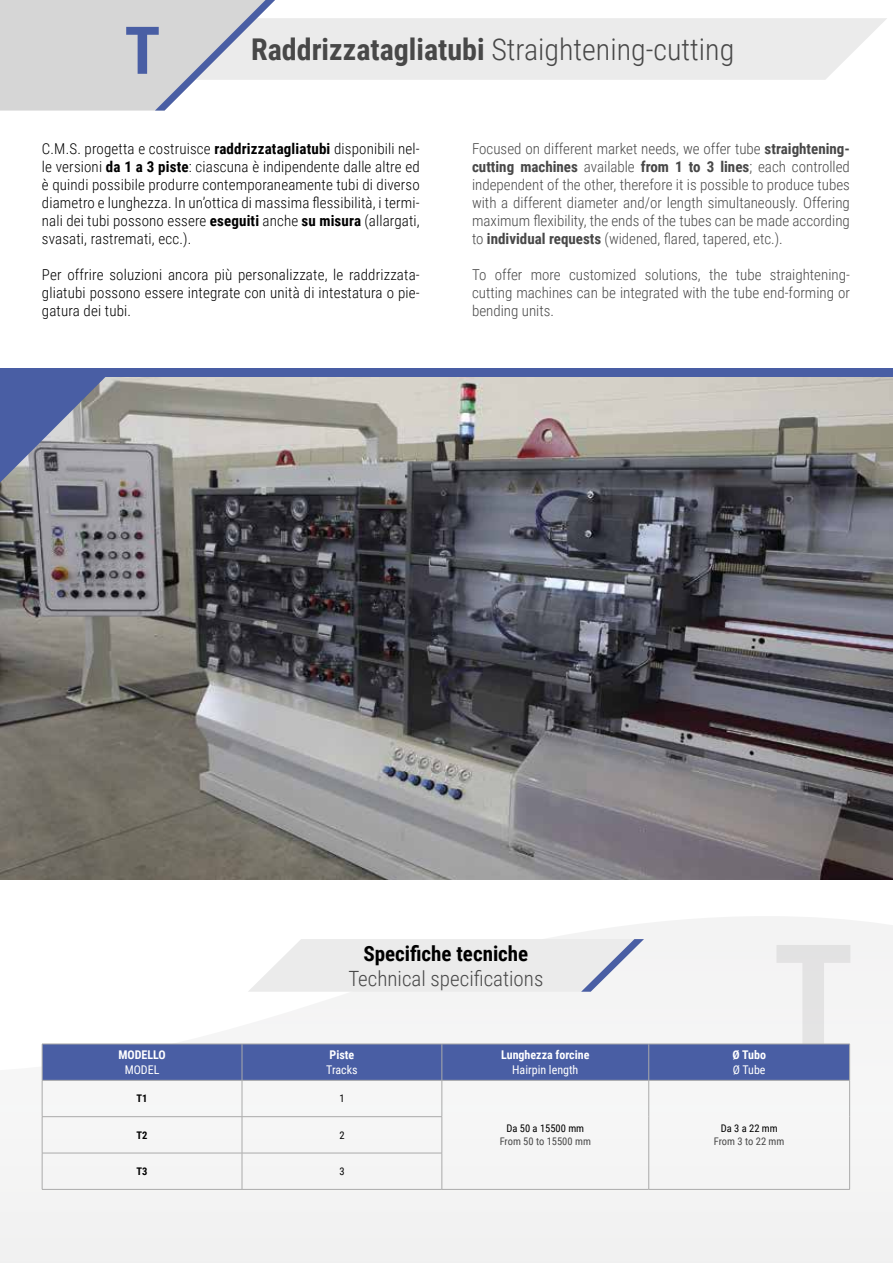
<style>
.page{position:relative;width:893px;height:1263px;background:#fff}
.page>*{position:absolute;margin:0;border:0;box-sizing:border-box;transform-origin:0 0}
.t1{font:700 66px "Roboto Condensed";color:#495ea4}
.t2{font:300 30px "Roboto Condensed";color:#484848}
.t3{font:300 21px "Roboto Condensed";color:#484848}
.t4{font:700 21px "Roboto Condensed";color:#000}
.t5{font:300 15px/18px "Roboto Condensed";color:#484848;text-align:justify}
.t6{font:300 15px/18px "Roboto Condensed";letter-spacing:.01em;color:#000;text-align:justify}
.t7{font:700 12px "Roboto Condensed";color:#fff}
.t8{font:12px "Roboto Condensed";color:#fff}
.t9{font:10.5px "Roboto Condensed";color:#484848}
.t10{font:10.5px "Roboto Condensed";color:#000}
.t11{font:700 10.5px "Roboto Condensed";color:#000}
.s1{font-weight:700}
</style>
<div class="page">
<div style="left:275px;top:18px;width:612px;height:62px;background:#ebebeb"></div>
<svg style="left:0;top:916px;width:893px;height:347px"></svg>
<img style="left:0;top:377px;width:893px;height:502px">
<svg style="left:0;top:377px;width:106px;height:106px;background:#747ea1"></svg>
<svg style="left:248px;top:939px;width:396px;height:53px;background:#e9eaeb"></svg>
<div style="left:43px;top:1045px;width:806px;height:35px;background:#495ea4"></div>
<hr style="left:42px;top:1044px;width:200px;height:1px;background:#aaa">
<hr style="left:42px;top:1044px;width:1px;height:36px;background:#aaa">
<hr style="left:242px;top:1044px;width:200px;height:1px;background:#aaa">
<hr style="left:242px;top:1044px;width:1px;height:36px;background:#aaa">
<hr style="left:442px;top:1044px;width:207px;height:1px;background:#aaa">
<hr style="left:442px;top:1044px;width:1px;height:36px;background:#aaa">
<hr style="left:649px;top:1044px;width:201px;height:1px;background:#aaa">
<hr style="left:648px;top:1044px;width:1px;height:36px;background:#aaa">
<hr style="left:849px;top:1044px;width:1px;height:36px;background:#aaa">
<hr style="left:42px;top:1080px;width:200px;height:1px;background:#aaa">
<hr style="left:42px;top:1080px;width:1px;height:36px;background:#aaa">
<hr style="left:242px;top:1080px;width:200px;height:1px;background:#aaa">
<hr style="left:242px;top:1080px;width:1px;height:36px;background:#aaa">
<hr style="left:442px;top:1080px;width:207px;height:1px;background:#aaa">
<hr style="left:442px;top:1080px;width:1px;height:36px;background:#aaa">
<hr style="left:649px;top:1080px;width:201px;height:1px;background:#aaa">
<hr style="left:648px;top:1080px;width:1px;height:37px;background:#aaa">
<hr style="left:849px;top:1080px;width:1px;height:37px;background:#aaa">
<hr style="left:42px;top:1116px;width:200px;height:1px;background:#aaa">
<hr style="left:42px;top:1117px;width:1px;height:36px;background:#aaa">
<hr style="left:242px;top:1116px;width:200px;height:1px;background:#aaa">
<hr style="left:242px;top:1117px;width:1px;height:36px;background:#aaa">
<hr style="left:442px;top:1117px;width:1px;height:36px;background:#aaa">
<hr style="left:648px;top:1117px;width:1px;height:36px;background:#aaa">
<hr style="left:849px;top:1117px;width:1px;height:36px;background:#aaa">
<hr style="left:42px;top:1153px;width:200px;height:1px;background:#aaa">
<hr style="left:42px;top:1153px;width:1px;height:36px;background:#aaa">
<hr style="left:242px;top:1153px;width:200px;height:1px;background:#aaa">
<hr style="left:242px;top:1153px;width:1px;height:36px;background:#aaa">
<hr style="left:442px;top:1153px;width:1px;height:36px;background:#aaa">
<hr style="left:648px;top:1153px;width:1px;height:36px;background:#aaa">
<hr style="left:849px;top:1153px;width:1px;height:36px;background:#aaa">
<hr style="left:42px;top:1189px;width:200px;height:1px;background:#aaa">
<hr style="left:242px;top:1189px;width:200px;height:1px;background:#aaa">
<hr style="left:442px;top:1189px;width:207px;height:1px;background:#aaa">
<hr style="left:649px;top:1189px;width:201px;height:1px;background:#aaa">
<div style="left:0;top:368px;width:893px;height:9px;background:#495ea4"></div>
<svg style="left:0;top:0;width:275px;height:111px;background:#d7d8da"></svg>
<h1 class="t1" style="left:125px;top:4px;width:37px">T</h1>
<h2 class="t2" style="left:251px;top:29px;width:485px"><span class="s1">Raddrizzatagliatubi</span> Straightening-cutting</h2>
<p class="t6" style="left:42px;top:139px;width:379px">C.M.S. progetta e costruisce <span class="s1">raddrizzatagliatubi</span> disponibili nel&shy;le versioni <span class="s1">da 1 a 3 piste</span>: ciascuna è indipendente dalle altre ed è quindi possibile produrre contemporaneamente tubi di diverso diametro e lunghezza. In un’ottica di massima flessibilità, i termi&shy;nali dei tubi possono essere <span class="s1">eseguiti</span> anche <span class="s1">su misura</span> (allargati, svasati, rastremati, ecc.).</p>
<p class="t6" style="left:42px;top:265px;width:379px">Per offrire soluzioni ancora più personalizzate, le raddrizzata&shy;gliatubi possono essere integrate con unità di intestatura o pie&shy;gatura dei tubi.</p>
<p class="t5" style="left:472px;top:139px;width:379px">Focused on different market needs, we offer tube <span class="s1">straightening&shy;cutting machines</span> available <span class="s1">from 1 to 3 lines</span>; each controlled independent of the other, therefore it is possible to produce tubes with a different diameter and/or length simultaneously. Offering maximum flexibility, the ends of the tubes can be made according to <span class="s1">individual requests</span> (widened, flared, tapered, etc.).</p>
<p class="t5" style="left:472px;top:265px;width:379px">To offer more customized solutions, the tube straightening&shy;cutting machines can be integrated with the tube end-forming or bending units.</p>
<p class="t7" style="left:118px;top:1047px;width:49px">MODELLO</p>
<p class="t8" style="left:125px;top:1061px;width:36px">MODEL</p>
<h3 class="t4" style="left:363px;top:938px;width:166px">Specifiche tecniche</h3>
<h3 class="t3" style="left:348px;top:964px;width:197px">Technical specifications</h3>
<p class="t7" style="left:330px;top:1047px;width:26px">Piste</p>
<p class="t8" style="left:326px;top:1061px;width:33px">Tracks</p>
<p class="t7" style="left:501px;top:1047px;width:90px">Lunghezza forcine</p>
<p class="t8" style="left:512px;top:1061px;width:68px">Hairpin length</p>
<p class="t11" style="left:137px;top:1091px;width:13px">T1</p>
<p class="t10" style="left:339px;top:1091px;width:7px">1</p>
<p class="t11" style="left:137px;top:1128px;width:13px">T2</p>
<p class="t10" style="left:339px;top:1128px;width:7px">2</p>
<p class="t11" style="left:137px;top:1164px;width:13px">T3</p>
<p class="t10" style="left:339px;top:1164px;width:7px">3</p>
<p class="t10" style="left:506px;top:1121px;width:79px">Da 50 a 15500 mm</p>
<p class="t9" style="left:500px;top:1134px;width:93px">From 50 to 15500 mm</p>
<p class="t7" style="left:732px;top:1047px;width:35px">Ø Tubo</p>
<p class="t8" style="left:733px;top:1061px;width:34px">Ø Tube</p>
<p class="t10" style="left:721px;top:1121px;width:59px">Da 3 a 22 mm</p>
<p class="t9" style="left:714px;top:1134px;width:72px">From 3 to 22 mm</p>
</div>
